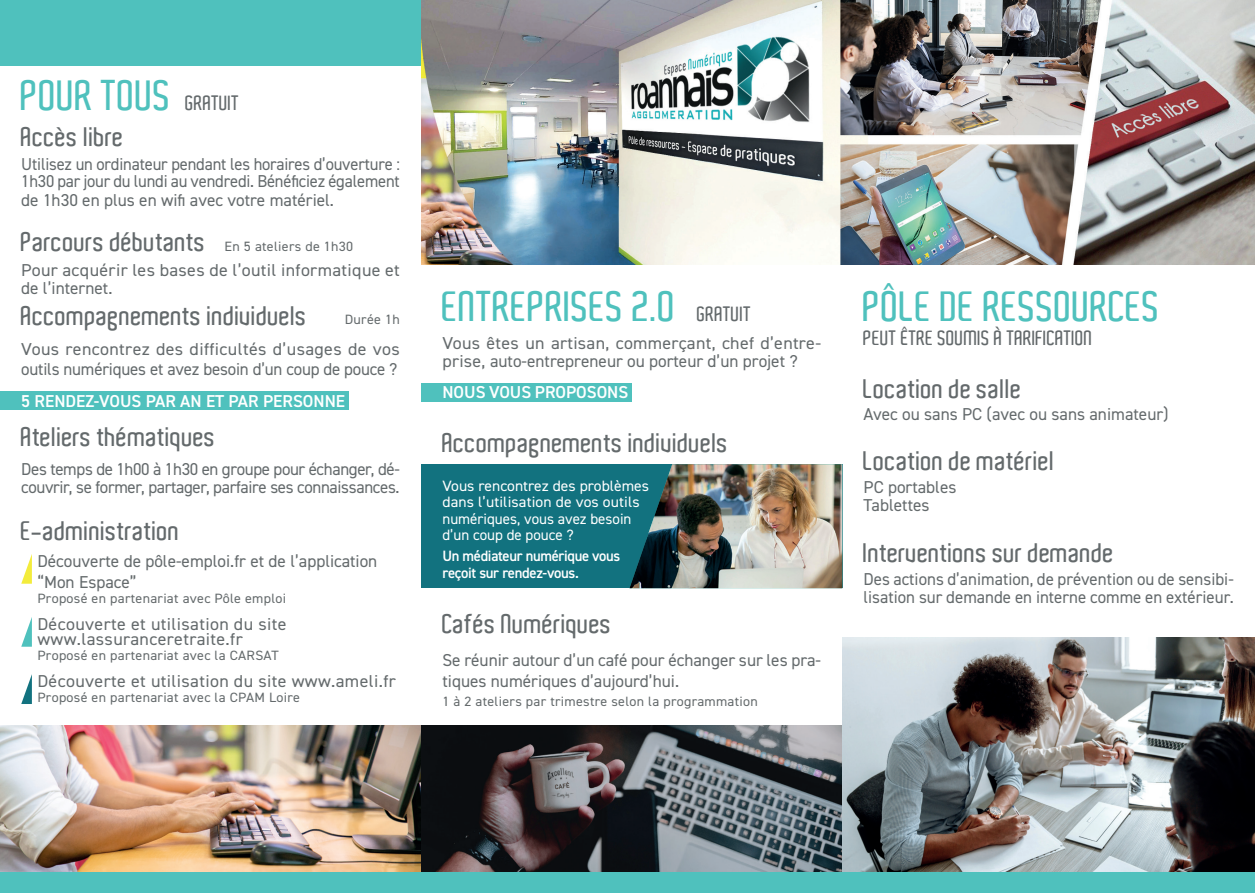
<style>
.page{position:relative;width:1255px;height:893px;background:#fff}
.page>*{position:absolute;margin:0;border:0;box-sizing:border-box;transform-origin:0 0}
.t1{font:600 41.1px "Aldo";color:#4fc1bd}
.t2{font:600 26.1px "Aldo";color:#646a6c}
.t3{font:600 19.95px "Aldo";color:#646a6c}
.t4{font:17.25px/20.7px "DIN2014";color:#646a6c}
.t5{font:17.25px/20.7px "DIN2014";color:#646a6c;scale:1.04 1}
.t6{font:17.25px/15px "DIN2014";letter-spacing:.02em;color:#646a6c;scale:1.04 1}
.t7{font:17.25px/18px "DIN2014";color:#646a6c;text-align:justify;scale:.96 1}
.t8{font:17.25px/18px "DIN2014";letter-spacing:-.02em;color:#646a6c}
.t9{font:600 17.25px "DIN2014";color:#fff}
.t10{font:15px/16.5px "DIN2014";color:#fff;scale:1.04 1}
.t11{font:600 15px/16.5px "DIN2014";letter-spacing:-.02em;color:#fff}
.t12{font:13.5px "DIN2014";letter-spacing:.02em;color:#646a6c;scale:1.04 1}
</style>
<div class="page">
<div style="left:0;top:0;width:1254px;height:66px;background:#4fc1bd"></div>
<div style="left:0;top:872px;width:1254px;height:21px;background:#4fc1bd"></div>
<div style="left:421px;top:383px;width:210px;height:19px;background:#4fc1bd"></div>
<svg style="left:21px;top:554px;width:11px;height:30px"></svg>
<svg style="left:21px;top:617px;width:11px;height:30px"></svg>
<svg style="left:21px;top:674px;width:11px;height:30px"></svg>
<div style="left:421px;top:464px;width:421px;height:124px;background:#12727f"></div>
<img style="left:629px;top:464px;width:213px;height:124px">
<div style="left:0;top:391px;width:349px;height:19px;background:#4fc1bd"></div>
<img style="left:0;top:725px;width:842px;height:147px">
<img style="left:842px;top:637px;width:412px;height:235px">
<img style="left:421px;top:0;width:833px;height:264px">
<h1 class="t1" style="left:21px;top:73px;width:152px">POUR TOUS</h1>
<h2 class="t2" style="left:21px;top:122px;width:104px">Accès libre</h2>
<p class="t3" style="left:185px;top:92px;width:56px">GRATUIT</p>
<p class="t7" style="left:21px;top:154px;width:396px">Utilisez un ordinateur pendant les horaires d’ouverture :<br>1h30 par jour du lundi au vendredi. Bénéficiez également de 1h30 en plus en wifi avec votre matériel.</p>
<h2 class="t2" style="left:21px;top:227px;width:186px">Parcours débutants</h2>
<p class="t6" style="left:21px;top:260px;width:365px;line-height:18px">Pour acquérir les bases de l’outil informatique et de l’internet.</p>
<p class="t12" style="left:225px;top:238px;width:125px">En 5 ateliers de 1h30</p>
<h2 class="t2" style="left:21px;top:301px;width:288px">Accompagnements individuels</h2>
<p class="t5" style="left:21px;top:338px;width:365px">Vous rencontrez des difficultés d’usages de vos outils numériques et avez besoin d’un coup de pouce ?</p>
<p class="t9" style="left:21px;top:390px;width:325px">5 RENDEZ-VOUS PAR AN ET PAR PERSONNE</p>
<p class="t12" style="left:345px;top:311px;width:54px">Durée 1h</p>
<h2 class="t2" style="left:21px;top:422px;width:196px">Ateliers thématiques</h2>
<p class="t8" style="left:21px;top:460px;width:380px">Des temps de 1h00 à 1h30 en groupe pour échanger, dé&shy;couvrir, se former, partager, parfaire ses connaissances.</p>
<h2 class="t2" style="left:21px;top:516px;width:160px">E-administration</h2>
<p class="t4" style="left:37px;top:550px;width:341px">Découverte de pôle-emploi.fr et de l’application “Mon Espace”</p>
<p class="t12" style="left:37px;top:590px;width:241px">Proposé en partenariat avec Pôle emploi</p>
<p class="t6" style="left:37px;top:616px;width:241px">Découverte et utilisation du site www.lassuranceretraite.fr</p>
<p class="t12" style="left:37px;top:647px;width:234px">Proposé en partenariat avec la CARSAT</p>
<p class="t6" style="left:37px;top:673px;width:346px">Découverte et utilisation du site www.ameli.fr</p>
<p class="t12" style="left:37px;top:689px;width:254px">Proposé en partenariat avec la CPAM Loire</p>
<h1 class="t1" style="left:442px;top:283px;width:235px">ENTREPRISES 2.0</h1>
<p class="t3" style="left:697px;top:302px;width:56px">GRATUIT</p>
<h1 class="t1" style="left:863px;top:283px;width:299px">PÔLE DE RESSOURCES</h1>
<p class="t5" style="left:442px;top:332px;width:365px">Vous êtes un artisan, commerçant, chef d’entre-</p>
<p class="t3" style="left:863px;top:327px;width:231px">PEUT ÊTRE SOUMIS À TARIFICATION</p>
<p class="t5" style="left:442px;top:350px;width:343px">prise, auto-entrepreneur ou porteur d’un projet ?</p>
<p class="t9" style="left:442px;top:381px;width:187px">NOUS VOUS PROPOSONS</p>
<h2 class="t2" style="left:442px;top:428px;width:288px">Accompagnements individuels</h2>
<p class="t10" style="left:442px;top:477px;width:200px">Vous rencontrez des problèmes dans l’utilisation de vos outils numériques, vous avez besoin d’un coup de pouce ?</p>
<p class="t11" style="left:442px;top:547px;width:179px">Un médiateur numérique vous reçoit sur rendez-vous.</p>
<h2 class="t2" style="left:442px;top:609px;width:171px">Cafés Numériques</h2>
<p class="t4" style="left:442px;top:649px;width:380px">Se réunir autour d’un café pour échanger sur les pra&shy;tiques numériques d’aujourd’hui.</p>
<p class="t12" style="left:442px;top:693px;width:305px">1 à 2 ateliers par trimestre selon la programmation</p>
<h2 class="t2" style="left:863px;top:374px;width:159px">Location de salle</h2>
<p class="t4" style="left:863px;top:403px;width:306px">Avec ou sans PC (avec ou sans animateur)</p>
<h2 class="t2" style="left:863px;top:446px;width:193px">Location de matériel</h2>
<p class="t4" style="left:863px;top:478px;width:94px;line-height:18px">PC portables<br>Tablettes</p>
<h2 class="t2" style="left:863px;top:538px;width:252px">Interventions sur demande</h2>
<p class="t4" style="left:863px;top:570px;width:371px;line-height:18px">Des actions d’animation, de prévention ou de sensibi&shy;lisation sur demande en interne comme en extérieur.</p>
</div>
